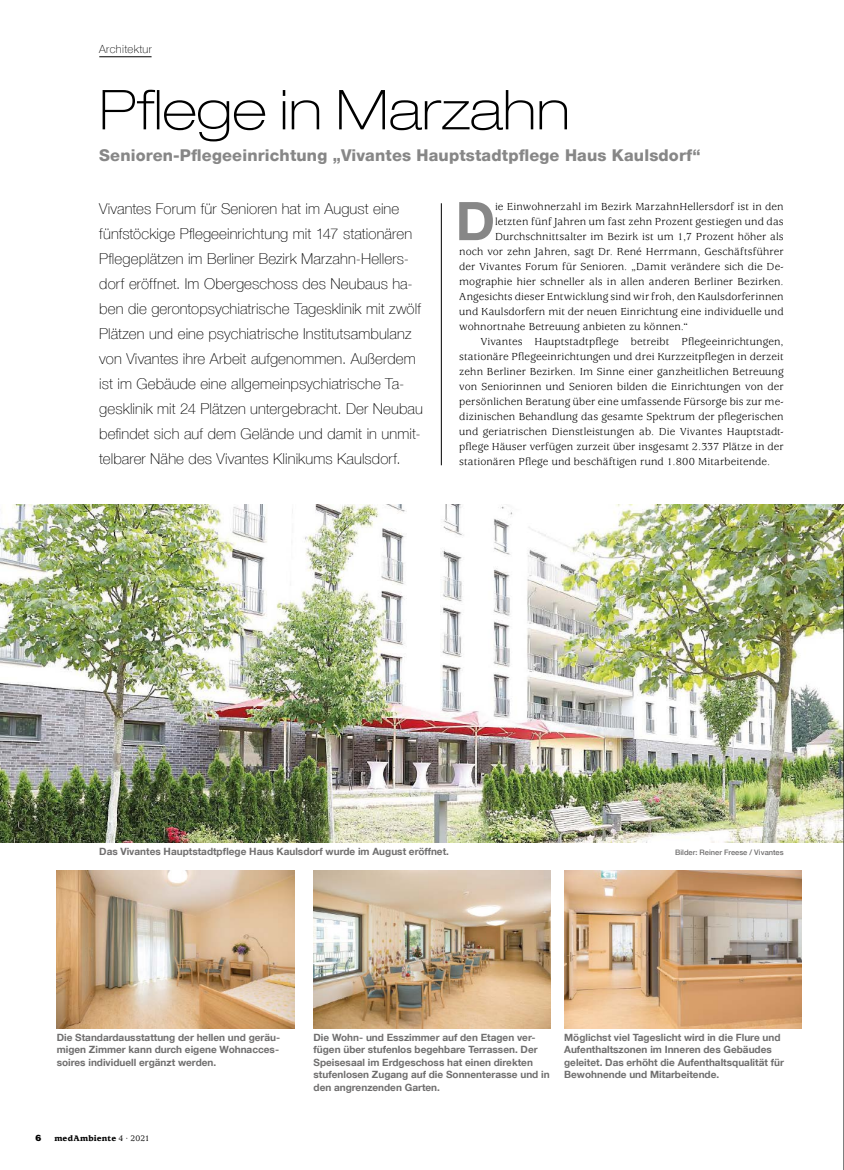
<style>
.page{position:relative;width:844px;height:1170px;background:#fff}
.page>*{position:absolute;margin:0;border:0;box-sizing:border-box;transform-origin:0 0}
.t1{font:100 expanded 55px "Helvetica Neue LT Com";letter-spacing:.005em;color:#000}
.t2{font:700 53.25px "Helvetica Neue LT Com";color:#878787}
.t3{font:800 16.25px "Helvetica Neue LT Com";letter-spacing:.01em;color:#878787}
.t4{font:100 15px/25px "Helvetica Neue LT Com";letter-spacing:.01em;color:#000}
.t5{font:11.25px "Usherwood Std";letter-spacing:.01em;color:#000}
.t6{font:100 11.25px "Helvetica Neue LT Com";letter-spacing:.03em;color:#000}
.t7{font:700 10px/12.5px "Helvetica Neue LT Com";color:#706f6f}
.t8{font:900 8.75px "Usherwood Std";letter-spacing:.02em;color:#000}
.t9{font:900 8.75px "Helvetica LT Std";color:#000}
.t10{font:500 7.5px "Helvetica Neue LT Com";color:#706f6f}
.s1{font-weight:500}
</style>
<div class="page">
<hr style="left:441px;top:203px;width:1px;height:262px;background:#000">
<hr style="left:99px;top:57px;width:52px;height:1px;background:#000">
<img style="left:0;top:504px;width:843px;height:338px">
<img style="left:57px;top:870px;width:237px;height:158px">
<img style="left:313px;top:870px;width:237px;height:158px">
<img style="left:564px;top:870px;width:237px;height:158px">
<svg style="left:843px;top:566px;width:1px;height:604px"></svg>
<p class="t6" style="left:99px;top:42px;width:54px">Architektur</p>
<h1 class="t1" style="left:99px;top:76px;width:472px">Pflege in Marzahn</h1>
<h3 class="t3" style="left:99px;top:146px;width:602px">Senioren-Pflegeeinrichtung „Vivantes Hauptstadtpflege Haus Kaulsdorf“</h3>
<p class="t4" style="left:99px;top:196px;width:325px">Vivantes Forum für Senioren hat im August eine fünfstöckige Pflegeeinrichtung mit 147 stationären Pflegeplätzen im Berliner Bezirk Marzahn-Hellers&shy;dorf eröffnet. Im Obergeschoss des Neubaus ha&shy;ben die gerontopsychiatrische Tagesklinik mit zwölf Plätzen und eine psychiatrische Institutsambulanz von Vivantes ihre Arbeit aufgenommen. Außerdem ist im Gebäude eine allgemeinpsychiatrische Ta&shy;gesklinik mit 24 Plätzen untergebracht. Der Neubau befindet sich auf dem Gelände und damit in unmit&shy;telbarer Nähe des Vivantes Klinikums Kaulsdorf.</p>
<h2 class="t2" style="left:455px;top:187px;width:41px">D</h2>
<p class="t5" style="left:495px;top:200px;width:290px">ie Einwohnerzahl im Bezirk MarzahnHellersdorf ist in den</p>
<p class="t5" style="left:495px;top:215px;width:290px">letzten fünf Jahren um fast zehn Prozent gestiegen und das</p>
<p class="t5" style="left:495px;top:230px;width:290px">Durchschnittsalter im Bezirk ist um 1,7 Prozent höher als</p>
<p class="t5" style="left:459px;top:245px;width:326px">noch vor zehn Jahren, sagt Dr. René Herrmann, Geschäftsführer</p>
<p class="t5" style="left:459px;top:260px;width:326px">der Vivantes Forum für Senioren. „Damit verändere sich die De-</p>
<p class="t5" style="left:459px;top:275px;width:326px">mographie hier schneller als in allen anderen Berliner Bezirken.</p>
<p class="t5" style="left:459px;top:290px;width:326px">Angesichts dieser Entwicklung sind wir froh, den Kaulsdorferinnen</p>
<p class="t5" style="left:459px;top:305px;width:326px">und Kaulsdorfern mit der neuen Einrichtung eine individuelle und</p>
<p class="t5" style="left:459px;top:320px;width:230px">wohnortnahe Betreuung anbieten zu können.“</p>
<p class="t5" style="left:480px;top:335px;width:304px">Vivantes Hauptstadtpflege betreibt Pflegeeinrichtungen,</p>
<p class="t5" style="left:459px;top:350px;width:326px">stationäre Pflegeeinrichtungen und drei Kurzzeitpflegen in derzeit</p>
<p class="t5" style="left:459px;top:365px;width:326px">zehn Berliner Bezirken. Im Sinne einer ganzheitlichen Betreuung</p>
<p class="t5" style="left:459px;top:380px;width:326px">von Seniorinnen und Senioren bilden die Einrichtungen von der</p>
<p class="t5" style="left:459px;top:395px;width:326px">persönlichen Beratung über eine umfassende Fürsorge bis zur me-</p>
<p class="t5" style="left:459px;top:410px;width:326px">dizinischen Behandlung das gesamte Spektrum der pflegerischen</p>
<p class="t5" style="left:459px;top:425px;width:326px">und geriatrischen Dienstleistungen ab. Die Vivantes Hauptstadt-</p>
<p class="t5" style="left:459px;top:440px;width:326px">pflege Häuser verfügen zurzeit über insgesamt 2.337 Plätze in der</p>
<p class="t5" style="left:459px;top:455px;width:312px">stationären Pflege und beschäftigen rund 1.800 Mitarbeitende.</p>
<p class="t7" style="left:99px;top:844px;width:351px">Das Vivantes Hauptstadtpflege Haus Kaulsdorf wurde im August eröffnet.</p>
<p class="t10" style="left:675px;top:847px;width:110px">Bilder: Reiner Freese / Vivantes</p>
<p class="t7" style="left:57px;top:1030px;width:225px;text-align:justify">Die Standardausstattung der hellen und geräu&shy;migen Zimmer kann durch eigene Wohnacces&shy;soires individuell ergänzt werden.</p>
<p class="t7" style="left:313px;top:1030px;width:237px">Die Wohn- und Esszimmer auf den Etagen ver&shy;fügen über stufenlos begehbare Terrassen. Der Speisesaal im Erdgeschoss hat einen direkten stufenlosen Zugang auf die Sonnenterasse und in den angrenzenden Garten.</p>
<p class="t7" style="left:564px;top:1030px;width:221px">Möglichst viel Tageslicht wird in die Flure und Aufenthaltszonen im Inneren des Gebäudes geleitet. Das erhöht die Aufenthaltsqualität für Bewohnende und Mitarbeitende.</p>
<p class="t9" style="left:35px;top:1132px;width:7px">6</p>
<p class="t8" style="left:54px;top:1133px;width:97px">medAmbiente <span class="s1">4·2021</span></p>
</div>
